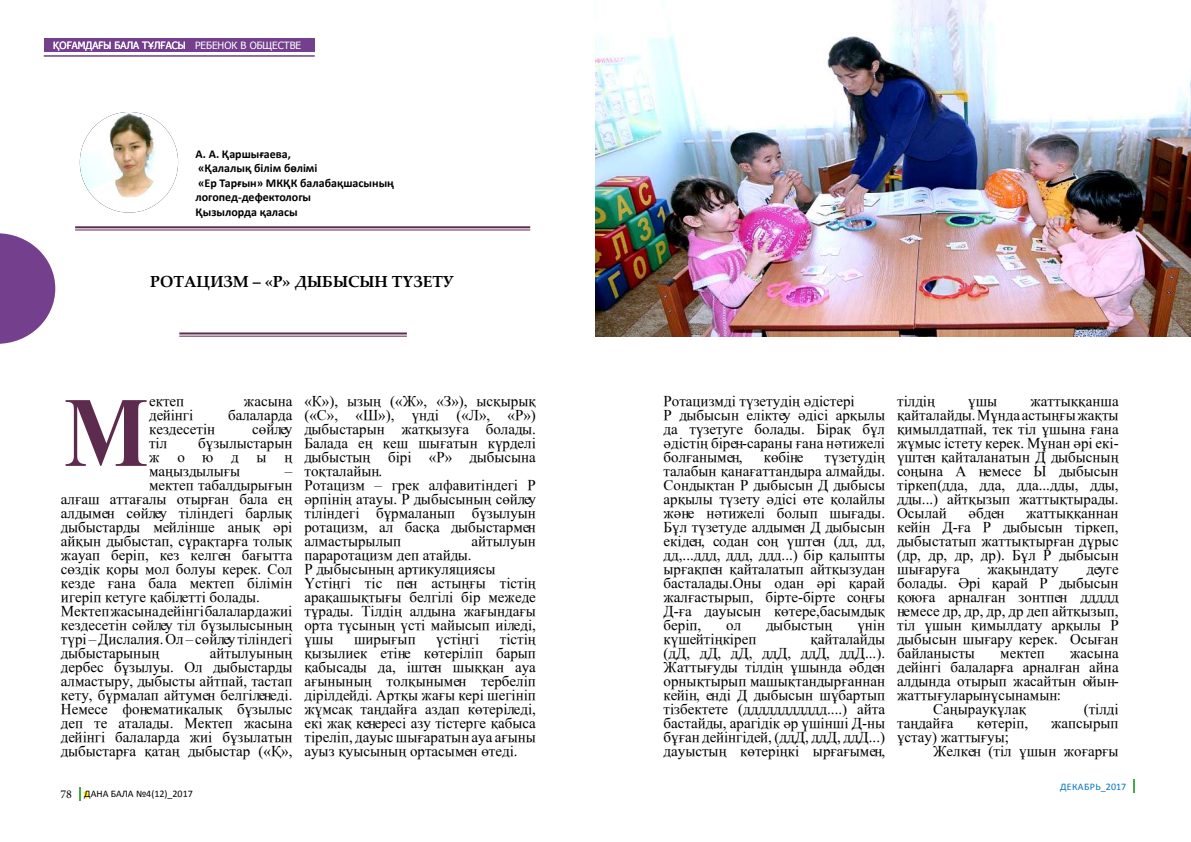
<style>
.page{position:relative;width:1191px;height:842px;background:#fff}
.page>*{position:absolute;margin:0;border:0;box-sizing:border-box;transform-origin:0 0}
.t1{font:700 99.3px "Times New Roman";color:#5d2b4d;scale:.9 1}
.t2{font:16px "Palatino Linotype KZ Bold";color:#000}
.t3{font:15px/14px "Times New Roman Kaz";color:#000;text-align:justify}
.t4{font:700 12px/14.4px "Calibri";color:#000}
.t5{font:12px "Minion Pro";color:#000}
.t6{font:10px "Tahoma";color:#fff}
.t7{font:10px "Calibri";color:#000}
.t8{font:10px "Calibri";letter-spacing:.04em;color:#0074be}
</style>
<div class="page">
<svg style="left:1133px;top:779px;width:2px;height:13px"></svg>
<svg style="left:79px;top:787px;width:11px;height:13px"></svg>
<hr style="left:75px;top:226px;width:455px;height:2px;background:#5d2b4d">
<hr style="left:75px;top:230px;width:455px;height:1px;background:#5d2b4d">
<hr style="left:179px;top:332px;width:228px;height:2px;background:#5d2b4d">
<hr style="left:179px;top:336px;width:228px;height:1px;background:#5d2b4d">
<svg style="left:0;top:233px;width:55px;height:111px"></svg>
<img style="left:80px;top:112px;width:98px;height:101px">
<img style="left:595px;top:0;width:596px;height:336px">
<div style="left:44px;top:39px;width:271px;height:13px;background:#74408d"></div>
<hr style="left:44px;top:55px;width:271px;height:2px;background:#74408d">
<p class="t6" style="left:53px;top:38px;width:249px">ҚОҒАМДАҒЫ БАЛА ТҰЛҒАСЫ РЕБЕНОК В ОБЩЕСТВЕ</p>
<p class="t4" style="left:195px;top:147px;width:200px">А. А. Қаршығаева,<br>«Қалалық білім бөлімі<br>«Ер Тарғын» МКҚК балабақшасының логопед-дефектологы<br>Қызылорда қаласы</p>
<p class="t2" style="left:150px;top:270px;width:305px">РОТАЦИЗМ – «Р» ДЫБЫСЫН ТҮЗЕТУ</p>
<h1 class="t1" style="left:64px;top:364px;width:95px">М</h1>
<p class="t3" style="left:149px;top:394px;width:37px">ектеп</p>
<p class="t3" style="left:244px;top:394px;width:50px">жасына</p>
<p class="t3" style="left:149px;top:408px;width:46px">дейінгі</p>
<p class="t3" style="left:228px;top:408px;width:66px">балаларда</p>
<p class="t3" style="left:149px;top:422px;width:68px">кездесетін</p>
<p class="t3" style="left:252px;top:422px;width:42px">сөйлеу</p>
<p class="t3" style="left:149px;top:436px;width:20px">тіл</p>
<p class="t3" style="left:149px;top:436px;width:145px;text-indent:49px">бұзылыстарын жоюдың маңыздылығы</p>
<p class="t3" style="left:285px;top:464px;width:9px">–</p>
<p class="t3" style="left:149px;top:478px;width:145px">мектеп табалдырығын</p>
<p class="t3" style="left:61px;top:492px;width:233px">алғаш аттағалы отырған бала ең</p>
<p class="t3" style="left:61px;top:506px;width:233px">алдымен сөйлеу тіліндегі барлық</p>
<p class="t3" style="left:61px;top:520px;width:233px">дыбыстарды мейлінше анық әрі</p>
<p class="t3" style="left:61px;top:534px;width:233px">айқын дыбыстап, сұрақтарға толық</p>
<p class="t3" style="left:61px;top:548px;width:233px">жауап беріп, кез келген бағытта</p>
<p class="t3" style="left:61px;top:562px;width:233px">сөздік қоры мол болуы керек. Сол</p>
<p class="t3" style="left:61px;top:576px;width:233px">кезде ғана бала мектеп білімін</p>
<p class="t3" style="left:61px;top:590px;width:200px">игеріп кетуге қабілетті болады.</p>
<p class="t3" style="left:61px;top:604px;width:233px">Мектеп жасына дейінгі балаларда жиі</p>
<p class="t3" style="left:61px;top:618px;width:233px">кездесетін сөйлеу тіл бұзылысының</p>
<p class="t3" style="left:61px;top:631px;width:233px">түрі – Дислалия. Ол – сөйлеу тіліндегі</p>
<p class="t3" style="left:61px;top:645px;width:100px">дыбыстарының</p>
<p class="t3" style="left:61px;top:645px;width:233px;text-indent:149px">айтылуының дербес бұзылуы. Ол дыбыстарды алмастыру, дыбысты айтпай, тастап кету, бұрмалап айтумен белгіленеді.<br>Немесе фонематикалық бұзылыс деп те аталады. Мектеп жасына дейінгі балаларда жиі бұзылатын дыбыстарға қатаң дыбыстар («Қ»,</p>
<p class="t3" style="left:304px;top:393px;width:233px;text-align:left">«К»), ызың («Ж», «З»), ысқырық («С», «Ш»), үнді («Л», «Р») дыбыстарын жатқызуға болады.<br>Балада ең кеш шығатын күрделі дыбыстың бірі «Р» дыбысына тоқталайын.<br>Ротацизм – грек алфавитіндегі Р әрпінің атауы. Р дыбысының сөйлеу тіліндегі бұрмаланып бұзылуын ротацизм, ал басқа дыбыстармен алмастырылып</p>
<p class="t3" style="left:304px;top:533px;width:233px;text-align:left;text-indent:167px">айтылуын параротацизм деп атайды.<br>Р дыбысының артикуляциясы<br>Үстіңгі тіс пен астыңғы тістің арақашықтығы белгілі бір межеде тұрады. Тілдің алдына жағындағы орта тұсының үсті майысып иіледі, ұшы</p>
<p class="t3" style="left:304px;top:631px;width:233px;text-indent:195px">тістің қызылиек етіне көтеріліп барып қабысады да, іштен шыққан ауа ағынының толқынымен тербеліп дірілдейді. Артқы жағы кері шегініп жұмсақ таңдайға аздап көтеріледі, екі жақ кенересі азу тістерге қабыса тіреліп, дауыс шығаратын ауа ағыны ауыз қуысының ортасымен өтеді.</p>
<p class="t3" style="left:354px;top:631px;width:63px">ширығып</p>
<p class="t3" style="left:436px;top:631px;width:45px">үстіңгі</p>
<p class="t5" style="left:60px;top:786px;width:13px">78</p>
<p class="t7" style="left:84px;top:787px;width:110px">ДАНА БАЛА №4(12)_2017</p>
<p class="t3" style="left:663px;top:394px;width:223px;text-align:left">Ротацизмді түзетудің әдістері<br>Р дыбысын еліктеу әдісі арқылы да түзетуге болады. Бірақ бұл әдістің бірен-сараны ғана нәтижелі болғанымен,</p>
<p class="t3" style="left:663px;top:450px;width:223px;text-indent:161px">түзетудің талабын қанағаттандыра алмайды.<br>Сондықтан Р дыбысын Д дыбысы арқылы түзету әдісі өте қолайлы және нәтижелі болып шығады.<br>Бұл түзетуде алдымен Д дыбысын екіден, содан соң үштен (дд, дд, дд,...ддд, ддд, ддд...) бір қалыпты ырғақпен қайталатып айтқызудан басталады.Оны одан әрі қарай жалғастырып, бірте-бірте соңғы Д-ға дауысын көтере,басымдық беріп,</p>
<p class="t3" style="left:763px;top:450px;width:41px">көбіне</p>
<p class="t3" style="left:726px;top:618px;width:16px">ол</p>
<p class="t3" style="left:766px;top:618px;width:68px">дыбыстың</p>
<p class="t3" style="left:857px;top:618px;width:29px">үнін</p>
<p class="t3" style="left:663px;top:631px;width:94px">күшейтіңкіреп</p>
<p class="t3" style="left:663px;top:631px;width:223px;text-indent:147px">қайталайды (дД, дД, дД, ддД, ддД, ддД...).<br>Жаттығуды тілдің ұшында әбден орнықтырып машықтандырғаннан кейін, енді Д дыбысын шұбартып тізбектете (ддддддддддд....) айта бастайды, арагідік әр үшінші Д-ны бұған дейінгідей, (ддД, ддД, ддД...) дауыстың көтеріңкі ырғағымен,</p>
<p class="t3" style="left:897px;top:393px;width:40px">тілдің</p>
<p class="t3" style="left:968px;top:393px;width:31px">ұшы</p>
<p class="t3" style="left:897px;top:393px;width:223px;text-indent:133px">жаттыққанша қайталайды. Мұнда астыңғы жақты қимылдатпай, тек тіл ұшына ғана жұмыс істету керек. Мұнан әрі екі&shy;үштен қайталанатын Д дыбысның соңына А немесе Ы дыбысын тіркеп(дда, дда, дда...дды, дды, дды...) айтқызып жаттықтырады.<br>Осылай</p>
<p class="t3" style="left:968px;top:505px;width:37px">әбден</p>
<p class="t3" style="left:897px;top:505px;width:223px;text-indent:129px">жаттыққаннан кейін Д-ға Р дыбысын тіркеп, дыбыстатып жаттықтырған дұрыс (др, др, др, др). Бұл Р дыбысын шығаруға</p>
<p class="t3" style="left:897px;top:561px;width:223px;text-indent:189px">деуге болады. Әрі қарай Р дыбысын қоюға арналған зонтпен ддддд немесе др, др, др, др деп айтқызып, тіл ұшын қимылдату арқылы Р дыбысын шығару керек. Осыған байланысты</p>
<p class="t3" style="left:987px;top:561px;width:72px">жақындату</p>
<p class="t3" style="left:1000px;top:645px;width:46px">мектеп</p>
<p class="t3" style="left:1070px;top:645px;width:50px">жасына</p>
<p class="t3" style="left:897px;top:659px;width:223px">дейінгі балаларға арналған айна</p>
<p class="t3" style="left:897px;top:673px;width:223px">алдында отырып жасайтын ойын-</p>
<p class="t3" style="left:897px;top:687px;width:165px">жаттығуларынұсынамын:</p>
<p class="t3" style="left:933px;top:701px;width:95px">Саңырауқұлақ</p>
<p class="t3" style="left:1083px;top:701px;width:37px">(тілді</p>
<p class="t3" style="left:897px;top:715px;width:58px">таңдайға</p>
<p class="t3" style="left:976px;top:715px;width:53px">көтеріп,</p>
<p class="t3" style="left:1051px;top:715px;width:69px">жапсырып</p>
<p class="t3" style="left:933px;top:729px;width:187px;text-indent:-36px">ұстау) жаттығуы;<br>Желкен (тіл ұшын жоғарғы</p>
<p class="t8" style="left:1060px;top:781px;width:68px">ДЕКАБРЬ_2017</p>
</div>
